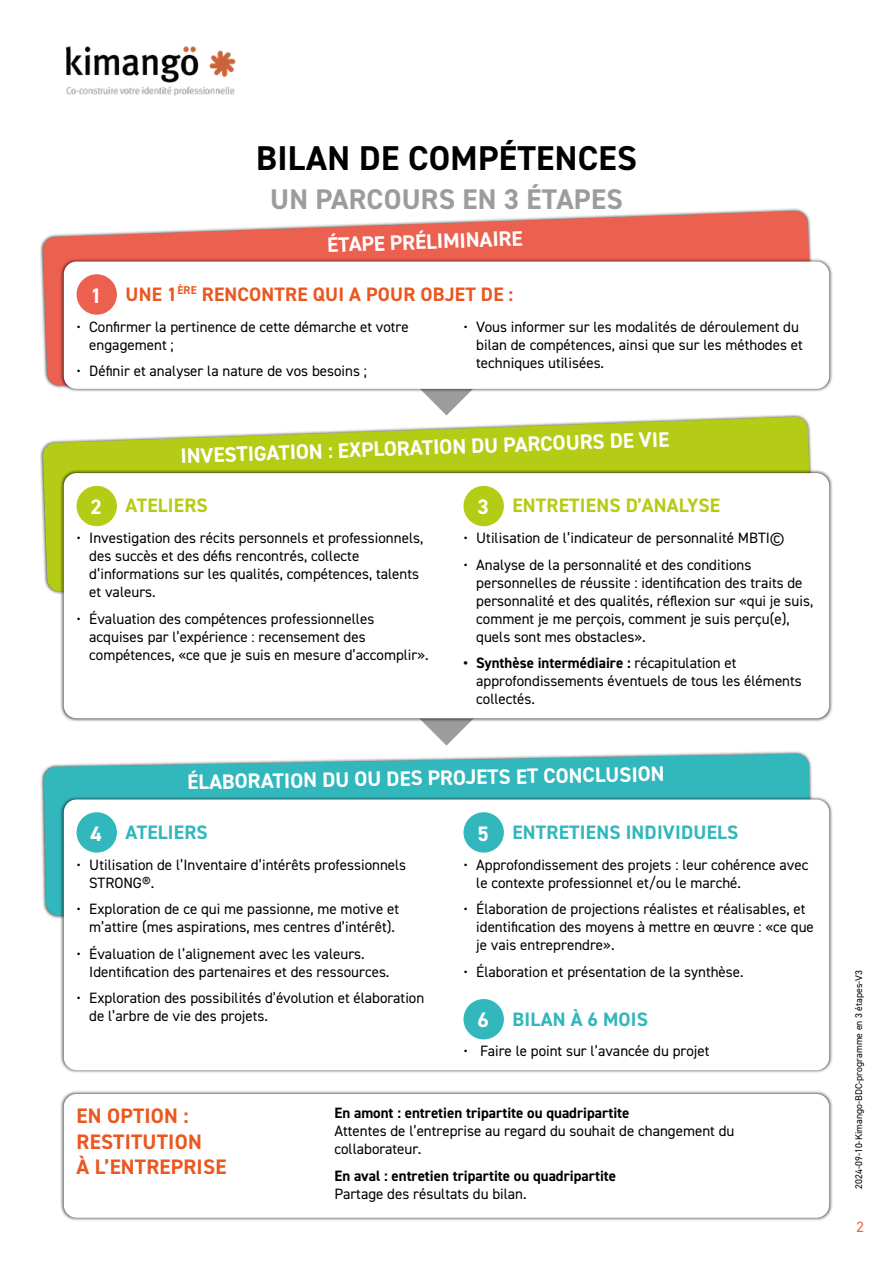
<style>
.page{position:relative;width:893px;height:1263px;background:#fff}
.page>*{position:absolute;margin:0;border:0;box-sizing:border-box;transform-origin:0 0}
.t1{font:700 34.5px "DIN2014";letter-spacing:.01em;color:#000}
.t2{font:700 28.5px "DIN2014";letter-spacing:.01em;color:#9c9c9c}
.t3{font:700 21px "DIN2014";color:#fff}
.t4{font:700 21px/25.5px "DIN2014";letter-spacing:.01em;color:#ea5820}
.t5{font:700 19.5px "DIN2014";letter-spacing:.01em;color:#31b7bc}
.t6{font:700 19.5px "DIN2014";letter-spacing:.01em;color:#ea5820}
.t7{font:700 19.5px "DIN2014";letter-spacing:.01em;color:#b4cc16}
.t8{font:15px/18px "DIN2014";color:#000}
.t9{font:700 15px "DIN2014";color:#000}
.t10{font:15px "DIN2014";color:#ec6050}
.t11{font:9.75px "DIN2014";color:#000}
.s1{font-size:21px;color:#fff}
.s2{font-weight:700}
</style>
<div class="page">
<img style="left:66px;top:46px;width:170px;height:50px">
<svg style="left:423px;top:392px;width:47px;height:22px"></svg>
<svg style="left:389px;top:721px;width:115px;height:25px"></svg>
<div style="left:40px;top:208px;width:775px;height:181px;background:#000;opacity:.75"></div>
<svg style="left:43px;top:211px;width:769px;height:175px;fill:#ec6050"></svg>
<div style="left:40px;top:414px;width:775px;height:181px;background:#000;opacity:.75"></div>
<svg style="left:43px;top:417px;width:769px;height:175px;fill:#b4cc16"></svg>
<div style="left:41px;top:751px;width:774px;height:168px;background:#000;opacity:.75"></div>
<svg style="left:44px;top:754px;width:767px;height:162px;background:#4cbec2"></svg>
<div style="left:60px;top:469px;width:773px;height:252px;background:#000;opacity:.75"></div>
<div style="left:64px;top:473px;width:765px;height:245px;background:#fff;border-radius:13px"></div>
<div style="left:77px;top:486px;width:40px;height:40px;background:#b4cc16;border-radius:50%"></div>
<div style="left:463px;top:486px;width:41px;height:40px;background:#b4cc16;border-radius:50%"></div>
<div style="left:60px;top:796px;width:773px;height:277px;background:#000;opacity:.75"></div>
<div style="left:64px;top:799px;width:765px;height:271px;background:#fff;border-radius:13px"></div>
<div style="left:77px;top:812px;width:40px;height:41px;background:#31b7bc;border-radius:50%"></div>
<div style="left:463px;top:812px;width:41px;height:41px;background:#31b7bc;border-radius:50%"></div>
<div style="left:463px;top:999px;width:41px;height:40px;background:#31b7bc;border-radius:50%"></div>
<div style="left:60px;top:1090px;width:773px;height:131px;background:#000;opacity:.75"></div>
<div style="left:64px;top:1094px;width:765px;height:124px;background:#fff;border-radius:13px"></div>
<div style="left:60px;top:258px;width:773px;height:134px;background:#000;opacity:.75"></div>
<div style="left:64px;top:261px;width:765px;height:128px;background:#fff;border-radius:13px"></div>
<div style="left:77px;top:274px;width:40px;height:41px;background:#ec6050;border-radius:50%"></div>
<h1 class="t1" style="left:256px;top:135px;width:382px">BILAN DE COMPÉTENCES</h1>
<h2 class="t2" style="left:270px;top:180px;width:354px">UN PARCOURS EN 3 ÉTAPES</h2>
<h3 class="t3" style="left:327px;top:231px;width:197px;rotate:-2deg">ÉTAPE PRÉLIMINAIRE</h3>
<h3 class="t6" style="left:90px;top:281px;width:424px"><span class="s1">1</span> UNE 1<sup>ÈRE</sup> RENCONTRE QUI A POUR OBJET DE :</h3>
<p class="t8" style="left:89px;top:317px;width:321px;text-indent:-13px">• Confirmer la pertinence de cette démarche et votre engagement ;</p>
<p class="t8" style="left:77px;top:362px;width:292px">• Définir et analyser la nature de vos besoins ;</p>
<p class="t8" style="left:476px;top:317px;width:328px;text-indent:-13px">• Vous informer sur les modalités de déroulement du bilan de compétences, ainsi que sur les méthodes et techniques utilisées.</p>
<h3 class="t3" style="left:180px;top:442px;width:490px;rotate:-2deg">INVESTIGATION : EXPLORATION DU PARCOURS DE VIE</h3>
<h3 class="t7" style="left:90px;top:493px;width:119px"><span class="s1">2</span> ATELIERS</h3>
<p class="t8" style="left:89px;top:529px;width:336px;text-indent:-13px">• Investigation des récits personnels et professionnels, des succès et des défis rencontrés, collecte d’informations sur les qualités, compétences, talents et valeurs.</p>
<p class="t8" style="left:89px;top:609px;width:341px;text-indent:-13px">• Évaluation des compétences professionnelles acquises par l’expérience : recensement des compétences, «ce que je suis en mesure d’accomplir».</p>
<h3 class="t7" style="left:477px;top:493px;width:244px"><span class="s1">3</span> ENTRETIENS D’ANALYSE</h3>
<p class="t8" style="left:463px;top:529px;width:323px">• Utilisation de l’indicateur de personnalité MBTI©</p>
<p class="t8" style="left:476px;top:555px;width:338px;text-indent:-13px">• Analyse de la personnalité et des conditions personnelles de réussite : identification des traits de personnalité et des qualités, réflexion sur «qui je suis, comment je me perçois, comment je suis perçu(e), quels sont mes obstacles».</p>
<p class="t8" style="left:476px;top:654px;width:327px;text-indent:-13px"><span class="s2">• Synthèse intermédiaire :</span> récapitulation et approfondissements éventuels de tous les éléments collectés.</p>
<h3 class="t3" style="left:187px;top:768px;width:479px;rotate:-1deg">ÉLABORATION DU OU DES PROJETS ET CONCLUSION</h3>
<h3 class="t5" style="left:90px;top:819px;width:119px"><span class="s1">4</span> ATELIERS</h3>
<p class="t8" style="left:89px;top:855px;width:318px;text-indent:-13px">• Utilisation de l’Inventaire d’intérêts professionnels<br>STRONG®.</p>
<p class="t8" style="left:77px;top:900px;width:324px;text-align:center">• Exploration de ce qui me passionne, me motive et m’attire (mes aspirations, mes centres d’intérêt).</p>
<p class="t8" style="left:89px;top:944px;width:302px;text-indent:-13px">• Évaluation de l’alignement avec les valeurs.<br>Identification des partenaires et des ressources.</p>
<p class="t8" style="left:89px;top:989px;width:336px;text-indent:-13px">• Exploration des possibilités d’évolution et élaboration de l’arbre de vie des projets.</p>
<h3 class="t5" style="left:477px;top:819px;width:263px"><span class="s1">5</span> ENTRETIENS INDIVIDUELS</h3>
<p class="t8" style="left:476px;top:855px;width:334px;text-indent:-13px">• Approfondissement des projets : leur cohérence avec le contexte professionnel et/ou le marché.</p>
<p class="t8" style="left:476px;top:900px;width:339px;text-indent:-13px">• Élaboration de projections réalistes et réalisables, et identification des moyens à mettre en œuvre : «ce que je vais entreprendre».</p>
<p class="t8" style="left:463px;top:962px;width:282px">• Élaboration et présentation de la synthèse.</p>
<h3 class="t5" style="left:477px;top:1006px;width:172px"><span class="s1">6</span> BILAN À 6 MOIS</h3>
<p class="t8" style="left:463px;top:1042px;width:247px">• Faire le point sur l’avancée du projet</p>
<h3 class="t4" style="left:77px;top:1103px;width:151px">EN OPTION :<br>RESTITUTION<br>À L’ENTREPRISE</h3>
<p class="t9" style="left:334px;top:1103px;width:296px">En amont : entretien tripartite ou quadripartite</p>
<p class="t8" style="left:334px;top:1122px;width:401px">Attentes de l’entreprise au regard du souhait de changement du collaborateur.</p>
<p class="t9" style="left:334px;top:1166px;width:283px">En aval : entretien tripartite ou quadripartite</p>
<p class="t8" style="left:334px;top:1184px;width:194px">Partage des résultats du bilan.</p>
<p class="t11" style="left:853px;top:1189px;width:220px;rotate:-90deg">2024-09-10-Kimango-BDC-programme en 3 étapes-V3</p>
<p class="t10" style="left:856px;top:1218px;width:9px">2</p>
</div>
